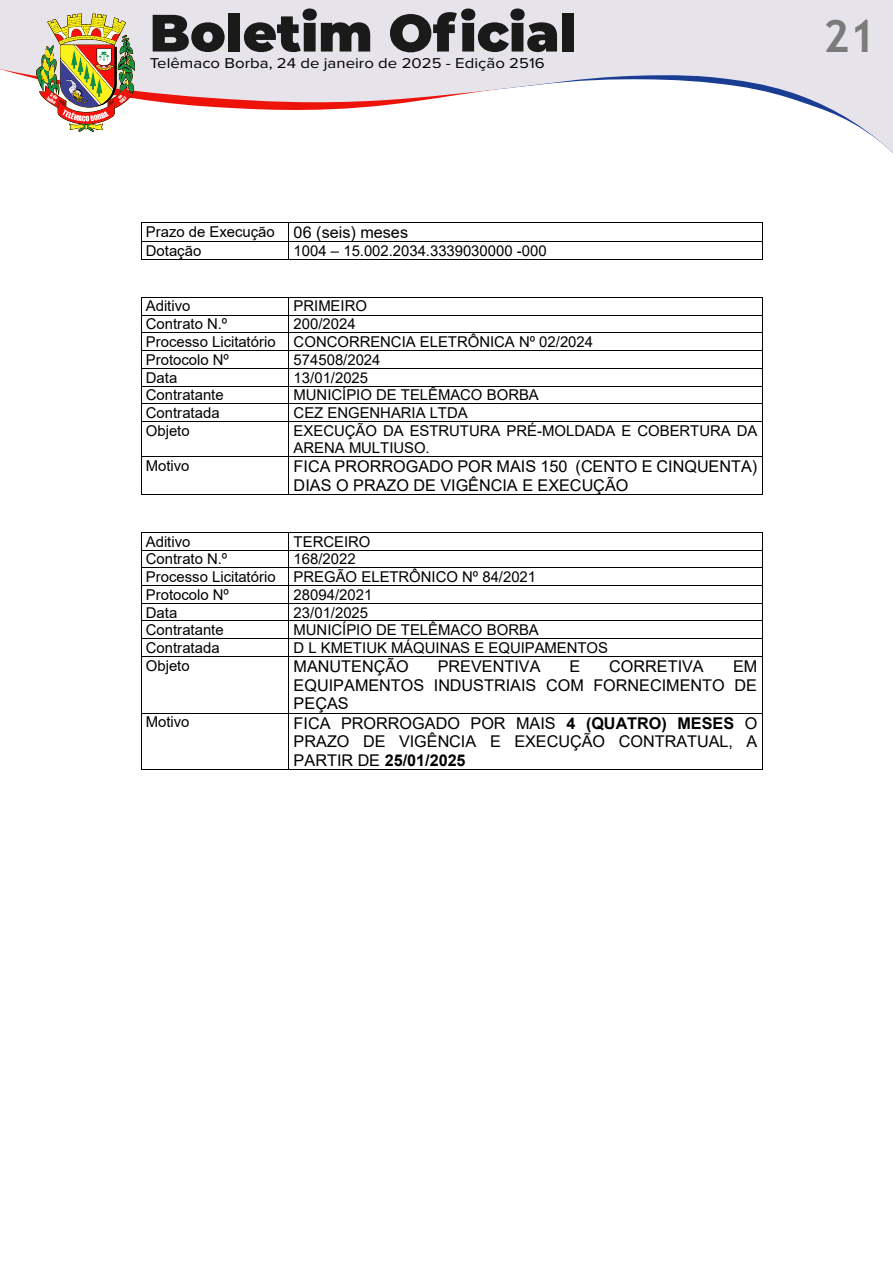
<style>
.page{position:relative;width:893px;height:1263px;background:#fff}
.page>*{position:absolute;margin:0;border:0;box-sizing:border-box;transform-origin:0 0}
.t1{font:700 45px "Trebuchet MS";color:#7c7b7b}
.t2{font:16.2px/18.6px "Arial";color:#000;text-align:justify}
.t3{font:14.85px/17.7px "Arial";color:#000}
.t4{font:14.7px "Proxima Nova";color:#000;scale:1.14 1}
.s1{font-size:16.2px}
.s2{font-weight:700}
</style>
<div class="page">
<div style="left:0;top:0;width:893px;height:9px;background:#e6e3eb"></div>
<svg style="left:0;top:9px;width:893px;height:144px"></svg>
<hr style="left:142px;top:222px;width:147px;height:1px;background:#000">
<hr style="left:289px;top:222px;width:473px;height:1px;background:#000">
<hr style="left:142px;top:241px;width:147px;height:1px;background:#000">
<hr style="left:289px;top:241px;width:473px;height:1px;background:#000">
<svg style="left:141px;top:222px;width:1px;height:38px"></svg>
<hr style="left:142px;top:259px;width:147px;height:1px;background:#000">
<hr style="left:289px;top:259px;width:473px;height:1px;background:#000">
<svg style="left:762px;top:222px;width:1px;height:38px"></svg>
<hr style="left:142px;top:297px;width:147px;height:1px;background:#000">
<hr style="left:289px;top:297px;width:473px;height:1px;background:#000">
<hr style="left:142px;top:315px;width:147px;height:1px;background:#000">
<hr style="left:289px;top:315px;width:473px;height:1px;background:#000">
<hr style="left:142px;top:332px;width:147px;height:1px;background:#000">
<hr style="left:289px;top:332px;width:473px;height:1px;background:#000">
<hr style="left:142px;top:350px;width:147px;height:1px;background:#000">
<hr style="left:289px;top:350px;width:473px;height:1px;background:#000">
<hr style="left:142px;top:368px;width:147px;height:1px;background:#000">
<hr style="left:289px;top:368px;width:473px;height:1px;background:#000">
<hr style="left:142px;top:386px;width:147px;height:1px;background:#000">
<hr style="left:289px;top:386px;width:473px;height:1px;background:#000">
<hr style="left:142px;top:403px;width:147px;height:1px;background:#000">
<hr style="left:289px;top:403px;width:473px;height:1px;background:#000">
<svg style="left:141px;top:297px;width:1px;height:125px"></svg>
<hr style="left:142px;top:421px;width:147px;height:1px;background:#000">
<hr style="left:289px;top:421px;width:473px;height:1px;background:#000">
<svg style="left:762px;top:297px;width:1px;height:125px"></svg>
<hr style="left:141px;top:422px;width:1px;height:34px;background:#000">
<hr style="left:289px;top:422px;width:1px;height:34px;background:#000">
<hr style="left:762px;top:422px;width:1px;height:34px;background:#000">
<hr style="left:142px;top:456px;width:147px;height:1px;background:#000">
<hr style="left:289px;top:456px;width:473px;height:1px;background:#000">
<hr style="left:141px;top:457px;width:1px;height:37px;background:#000">
<hr style="left:142px;top:494px;width:147px;height:1px;background:#000">
<hr style="left:289px;top:457px;width:1px;height:37px;background:#000">
<hr style="left:289px;top:494px;width:473px;height:1px;background:#000">
<hr style="left:762px;top:457px;width:1px;height:37px;background:#000">
<hr style="left:142px;top:532px;width:147px;height:1px;background:#000">
<hr style="left:289px;top:532px;width:473px;height:1px;background:#000">
<hr style="left:142px;top:550px;width:147px;height:1px;background:#000">
<hr style="left:289px;top:550px;width:473px;height:1px;background:#000">
<hr style="left:142px;top:567px;width:147px;height:1px;background:#000">
<hr style="left:289px;top:567px;width:473px;height:1px;background:#000">
<hr style="left:142px;top:585px;width:147px;height:1px;background:#000">
<hr style="left:289px;top:585px;width:473px;height:1px;background:#000">
<hr style="left:142px;top:603px;width:147px;height:1px;background:#000">
<hr style="left:289px;top:603px;width:473px;height:1px;background:#000">
<hr style="left:142px;top:621px;width:147px;height:1px;background:#000">
<hr style="left:289px;top:621px;width:473px;height:1px;background:#000">
<hr style="left:142px;top:638px;width:147px;height:1px;background:#000">
<hr style="left:289px;top:638px;width:473px;height:1px;background:#000">
<svg style="left:141px;top:532px;width:1px;height:125px"></svg>
<hr style="left:142px;top:656px;width:147px;height:1px;background:#000">
<hr style="left:289px;top:656px;width:473px;height:1px;background:#000">
<svg style="left:762px;top:532px;width:1px;height:125px"></svg>
<hr style="left:141px;top:657px;width:1px;height:56px;background:#000">
<hr style="left:289px;top:657px;width:1px;height:56px;background:#000">
<hr style="left:762px;top:657px;width:1px;height:56px;background:#000">
<hr style="left:142px;top:713px;width:147px;height:1px;background:#000">
<hr style="left:289px;top:713px;width:473px;height:1px;background:#000">
<hr style="left:141px;top:713px;width:1px;height:56px;background:#000">
<hr style="left:142px;top:769px;width:147px;height:1px;background:#000">
<hr style="left:289px;top:713px;width:1px;height:56px;background:#000">
<hr style="left:289px;top:769px;width:473px;height:1px;background:#000">
<hr style="left:762px;top:713px;width:1px;height:56px;background:#000">
<p class="t4" style="left:150px;top:53px;width:348px">Telêmaco Borba, 24 de janeiro de 2025 - Edição 2516</p>
<p class="t3" style="left:146px;top:222px;width:264px;line-height:19.4px">Prazo de Execução <span class="s1">06 (seis) meses<br></span>Dotação</p>
<p class="t3" style="left:294px;top:242px;width:254px">1004 – 15.002.2034.3339030000 -000</p>
<p class="t3" style="left:146px;top:297px;width:46px">Aditivo</p>
<p class="t3" style="left:294px;top:297px;width:75px">PRIMEIRO</p>
<p class="t3" style="left:146px;top:315px;width:83px">Contrato N.º</p>
<p class="t3" style="left:146px;top:315px;width:449px;text-indent:148px">200/2024<br>Processo Licitatório CONCORRENCIA ELETRÔNICA Nº 02/2024<br>Protocolo Nº</p>
<p class="t3" style="left:294px;top:351px;width:88px">574508/2024</p>
<p class="t3" style="left:146px;top:368px;width:33px">Data</p>
<p class="t3" style="left:294px;top:368px;width:76px">13/01/2025</p>
<p class="t3" style="left:146px;top:386px;width:79px">Contratante</p>
<p class="t3" style="left:294px;top:386px;width:247px">MUNICÍPIO DE TELÊMACO BORBA</p>
<p class="t3" style="left:146px;top:404px;width:75px">Contratada</p>
<p class="t3" style="left:294px;top:404px;width:176px">CEZ ENGENHARIA LTDA</p>
<p class="t3" style="left:146px;top:422px;width:45px">Objeto</p>
<p class="t3" style="left:294px;top:422px;width:465px;line-height:17.1px">EXECUÇÃO DA ESTRUTURA PRÉ-MOLDADA E COBERTURA DA<br>ARENA MULTIUSO.</p>
<p class="t3" style="left:146px;top:456px;width:45px">Motivo</p>
<p class="t2" style="left:294px;top:457px;width:465px">FICA PRORROGADO POR MAIS 150 (CENTO E CINQUENTA)<br>DIAS O PRAZO DE VIGÊNCIA E EXECUÇÃO</p>
<p class="t3" style="left:146px;top:532px;width:46px">Aditivo</p>
<p class="t3" style="left:294px;top:532px;width:78px">TERCEIRO</p>
<p class="t3" style="left:146px;top:550px;width:83px">Contrato N.º</p>
<p class="t3" style="left:146px;top:550px;width:392px;text-indent:148px">168/2022<br>Processo Licitatório PREGÃO ELETRÔNICO Nº 84/2021<br>Protocolo Nº</p>
<p class="t3" style="left:294px;top:586px;width:80px">28094/2021</p>
<p class="t3" style="left:146px;top:603px;width:33px">Data</p>
<p class="t3" style="left:294px;top:603px;width:76px">23/01/2025</p>
<p class="t3" style="left:146px;top:621px;width:79px">Contratante</p>
<p class="t3" style="left:294px;top:621px;width:247px">MUNICÍPIO DE TELÊMACO BORBA</p>
<p class="t3" style="left:146px;top:639px;width:75px">Contratada</p>
<p class="t3" style="left:294px;top:639px;width:316px">D L KMETIUK MÁQUINAS E EQUIPAMENTOS</p>
<p class="t3" style="left:146px;top:657px;width:45px">Objeto</p>
<p class="t2" style="left:294px;top:657px;width:117px">MANUTENÇÃO</p>
<p class="t2" style="left:438px;top:657px;width:104px">PREVENTIVA</p>
<p class="t2" style="left:570px;top:657px;width:12px">E</p>
<p class="t2" style="left:609px;top:657px;width:96px">CORRETIVA</p>
<p class="t2" style="left:294px;top:657px;width:465px;text-indent:439px">EM EQUIPAMENTOS INDUSTRIAIS COM FORNECIMENTO DE PEÇAS</p>
<p class="t3" style="left:146px;top:713px;width:45px">Motivo</p>
<p class="t2" style="left:294px;top:714px;width:465px">FICA PRORROGADO POR MAIS <span class="s2">4 (QUATRO) MESES</span> O PRAZO DE VIGÊNCIA E EXECUÇÃO CONTRATUAL, A PARTIR DE <span class="s2">25/01/2025</span></p>
<h1 class="t1" style="left:823px;top:8px;width:54px">21</h1>
</div>
